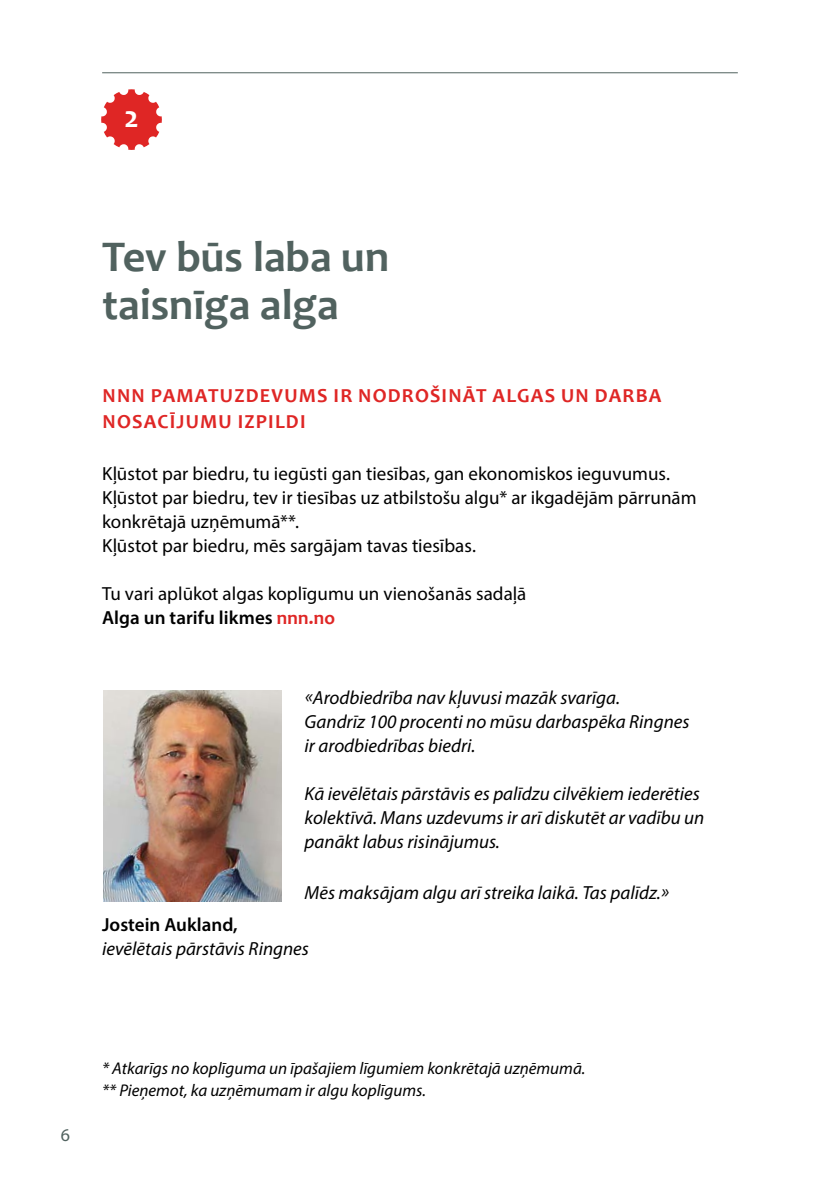
<style>
.page{position:relative;width:840px;height:1191px;background:#fff}
.page>*{position:absolute;margin:0;border:0;box-sizing:border-box;transform-origin:0 0}
.t1{font:700 44px/48px "Candara";color:#51625f}
.t2{font:700 30.8px "Candara";color:#fff}
.t3{font:700 20px/26px "Candara";letter-spacing:.06em;color:#df2625}
.t4{font:italic 19px/24px "Myriad Pro";color:#000}
.t5{font:19px/24px "Myriad Pro";color:#000}
.t6{font:600 19px "Myriad Pro";color:#000}
.t7{font:18px "Myriad Pro";color:#51625f}
.t8{font:italic 17px/22px "Myriad Pro";color:#000}
.s1{font-weight:600}
.s2{font-family:"Candara";font-weight:700;color:#df2625}
</style>
<div class="page">
<hr style="left:102px;top:72px;width:635px;height:1px;background:#51625f">
<img style="left:103px;top:690px;width:179px;height:211px">
<svg style="left:101px;top:89px;width:61px;height:61px"></svg>
<div style="left:117px;top:106px;width:31px;height:32px;background:#df2625;border-radius:50%"></div>
<h2 class="t2" style="left:124px;top:98px;width:16px">2</h2>
<h1 class="t1" style="left:102px;top:232px;width:288px">Tev būs laba un taisnīga alga</h1>
<p class="t3" style="left:102px;top:382px;width:560px">NNN PAMATUZDEVUMS IR NODROŠINĀT ALGAS UN DARBA<br>NOSACĪJUMU IZPILDI</p>
<p class="t5" style="left:102px;top:461px;width:595px">Kļūstot par biedru, tu iegūsti gan tiesības, gan ekonomiskos ieguvumus.<br>Kļūstot par biedru, tev ir tiesības uz atbilstošu algu* ar ikgadējām pārrunām konkrētajā uzņēmumā**.<br>Kļūstot par biedru, mēs sargājam tavas tiesības.</p>
<p class="t5" style="left:102px;top:581px;width:425px">Tu vari aplūkot algas koplīgumu un vienošanās sadaļā<br><span class="s1">Alga un tarifu likmes</span> <span class="s2">nnn.no</span></p>
<p class="t4" style="left:304px;top:686px;width:386px">«Arodbiedrība nav kļuvusi mazāk svarīga.<br>Gandrīz 100 procenti no mūsu darbaspēka Ringnes ir arodbiedrības biedri.</p>
<p class="t4" style="left:304px;top:781px;width:401px">Kā ievēlētais pārstāvis es palīdzu cilvēkiem iederēties kolektīvā. Mans uzdevums ir arī diskutēt ar vadību un panākt labus risinājumus.</p>
<p class="t4" style="left:304px;top:879px;width:365px">Mēs maksājam algu arī streika laikā. Tas palīdz.»</p>
<p class="t6" style="left:102px;top:912px;width:137px">Jostein Aukland,</p>
<p class="t4" style="left:102px;top:935px;width:208px">ievēlētais pārstāvis Ringnes</p>
<p class="t7" style="left:61px;top:1123px;width:11px">6</p>
<p class="t8" style="left:102px;top:1056px;width:484px">* Atkarīgs no koplīguma un īpašajiem līgumiem konkrētajā uzņēmumā. ** Pieņemot, ka uzņēmumam ir algu koplīgums.</p>
</div>
